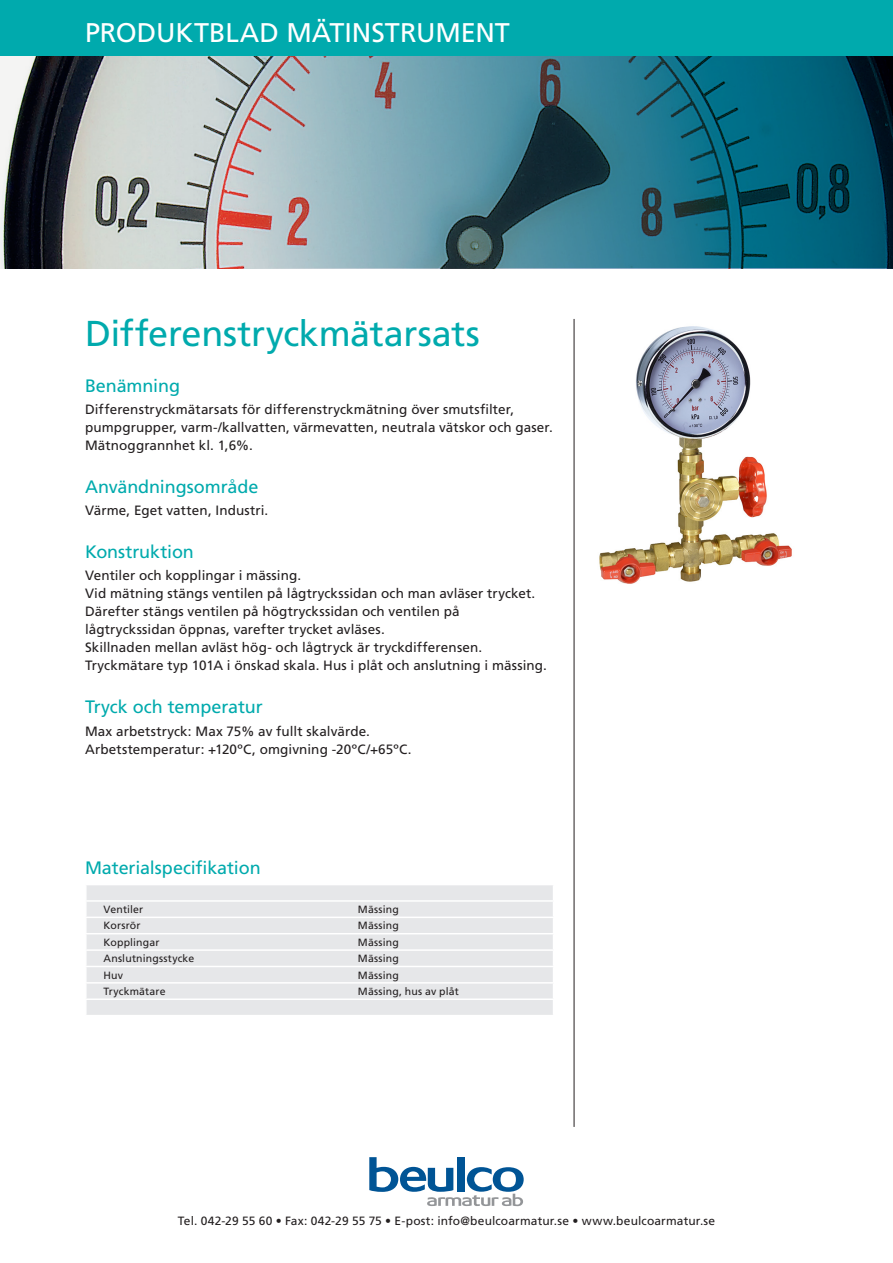
<style>
.page{position:relative;width:893px;height:1263px;background:#fff}
.page>*{position:absolute;margin:0;border:0;box-sizing:border-box;transform-origin:0 0}
.Artikelgrupp{font:36px "Frutiger LT Std";letter-spacing:-.01em;color:#00aaad}
.Produktgruppsrubrik{font:27px "Frutiger LT Std";color:#fff}
.Mellanrubrik{font:18px "Frutiger LT Std";letter-spacing:-.005em;color:#00aaad}
.Materialspecrubrik{font:18px "Frutiger LT Std";letter-spacing:-.01em;color:#00aaad}
.Brödtext{font:13.5px/18px "Frutiger LT Std";letter-spacing:.005em;color:#231f20}
.t1{font:12px "Frutiger LT Std";letter-spacing:.01em;color:#231f20}
.MaterialspecText{font:10.5px "Frutiger LT Std";letter-spacing:.015em;color:#231f20}
</style>
<div class="page">
<svg style="left:0;top:55px;width:893px;height:213px;background:#648e99"></svg>
<div style="left:0;top:0;width:893px;height:55px;background:#00aaad"></div>
<svg style="left:369px;top:1157px;width:155px;height:49px"></svg>
<hr style="left:574px;top:319px;width:1px;height:808px;background:#231f20">
<div style="left:87px;top:885px;width:466px;height:130px;background:#e6e7e9"></div>
<hr style="left:85px;top:900px;width:469px;height:2px;background:#fff">
<hr style="left:85px;top:916px;width:469px;height:2px;background:#fff">
<hr style="left:85px;top:933px;width:469px;height:1px;background:#fff">
<hr style="left:85px;top:949px;width:469px;height:2px;background:#fff">
<hr style="left:85px;top:966px;width:469px;height:1px;background:#fff">
<hr style="left:85px;top:982px;width:469px;height:1px;background:#fff">
<hr style="left:85px;top:998px;width:469px;height:2px;background:#fff">
<svg style="left:86px;top:885px;width:1px;height:130px"></svg>
<img style="left:599px;top:326px;width:193px;height:258px">
<p class="Produktgruppsrubrik" style="left:85px;top:16px;width:319px">PRODUKTBLAD Mätinstrume</p>
<p class="Produktgruppsrubrik" style="left:475px;top:16px;width:32px">nt</p>
<p class="Artikelgrupp" style="left:85px;top:312px;width:396px">Differenstryckmätarsats</p>
<p class="Mellanrubrik" style="left:85px;top:375px;width:96px">Benämning</p>
<p class="Brödtext" style="left:85px;top:401px;width:469px">Differenstryckmätarsats för differenstryckmätning över smutsfilter, pumpgrupper, varm-/kallvatten, värmevatten, neutrala vätskor och gaser.</p>
<p class="Brödtext" style="left:85px;top:437px;width:169px">Mätnoggrannhet kl. 1,6%.</p>
<p class="Mellanrubrik" style="left:85px;top:476px;width:175px">Användningsområde</p>
<p class="Brödtext" style="left:85px;top:502px;width:185px">Värme, Eget vatten, I ndustri.</p>
<p class="Mellanrubrik" style="left:85px;top:541px;width:110px">Konstruktion</p>
<p class="Brödtext" style="left:85px;top:567px;width:452px">Ventiler och kopplingar i mässing.<br>Vid mätning stängs ventilen på lågtryckssidan och man avläser trycket.<br>Därefter stängs ventilen på högtryckssidan och ventilen på</p>
<p class="Brödtext" style="left:85px;top:621px;width:463px">lågtryckssidan öppnas, varefter trycket avläses.<br>Skillnaden mellan avläst hög- och lågtryck är tryckdifferensen.<br>Tryckmätare typ 101A i önskad skala. Hus i plåt och anslutning i mässing.</p>
<p class="Mellanrubrik" style="left:85px;top:696px;width:179px">Tryck och temperatur</p>
<p class="Brödtext" style="left:85px;top:722px;width:286px">Max arbetstryck: Max 75% av fullt skalvärde.</p>
<p class="Brödtext" style="left:85px;top:740px;width:328px">Arbetstemperatur: +120ºC, omgivning -20ºC/+65ºC.</p>
<p class="Materialspecrubrik" style="left:85px;top:857px;width:177px">Materialspecifikation</p>
<p class="MaterialspecText" style="left:104px;top:903px;width:41px">Ventiler</p>
<p class="MaterialspecText" style="left:358px;top:903px;width:42px">Mässing</p>
<p class="MaterialspecText" style="left:104px;top:920px;width:39px">Korsrör</p>
<p class="MaterialspecText" style="left:358px;top:920px;width:42px">Mässing</p>
<p class="MaterialspecText" style="left:104px;top:936px;width:58px">Kopplingar</p>
<p class="MaterialspecText" style="left:358px;top:936px;width:42px">Mässing</p>
<p class="MaterialspecText" style="left:104px;top:952px;width:92px">Anslutningsstycke</p>
<p class="MaterialspecText" style="left:358px;top:952px;width:42px">Mässing</p>
<p class="MaterialspecText" style="left:104px;top:969px;width:21px">Huv</p>
<p class="MaterialspecText" style="left:358px;top:969px;width:42px">Mässing</p>
<p class="MaterialspecText" style="left:104px;top:985px;width:64px">Tryckmätare</p>
<p class="MaterialspecText" style="left:358px;top:985px;width:103px">Mässing, hus av plåt</p>
<p class="t1" style="left:178px;top:1214px;width:539px">Tel. 042-29 55 60 • Fax: 042-29 55 75 • E-post: info@beulcoarmatur.se • www.beulcoarmatur.se</p>
</div>
